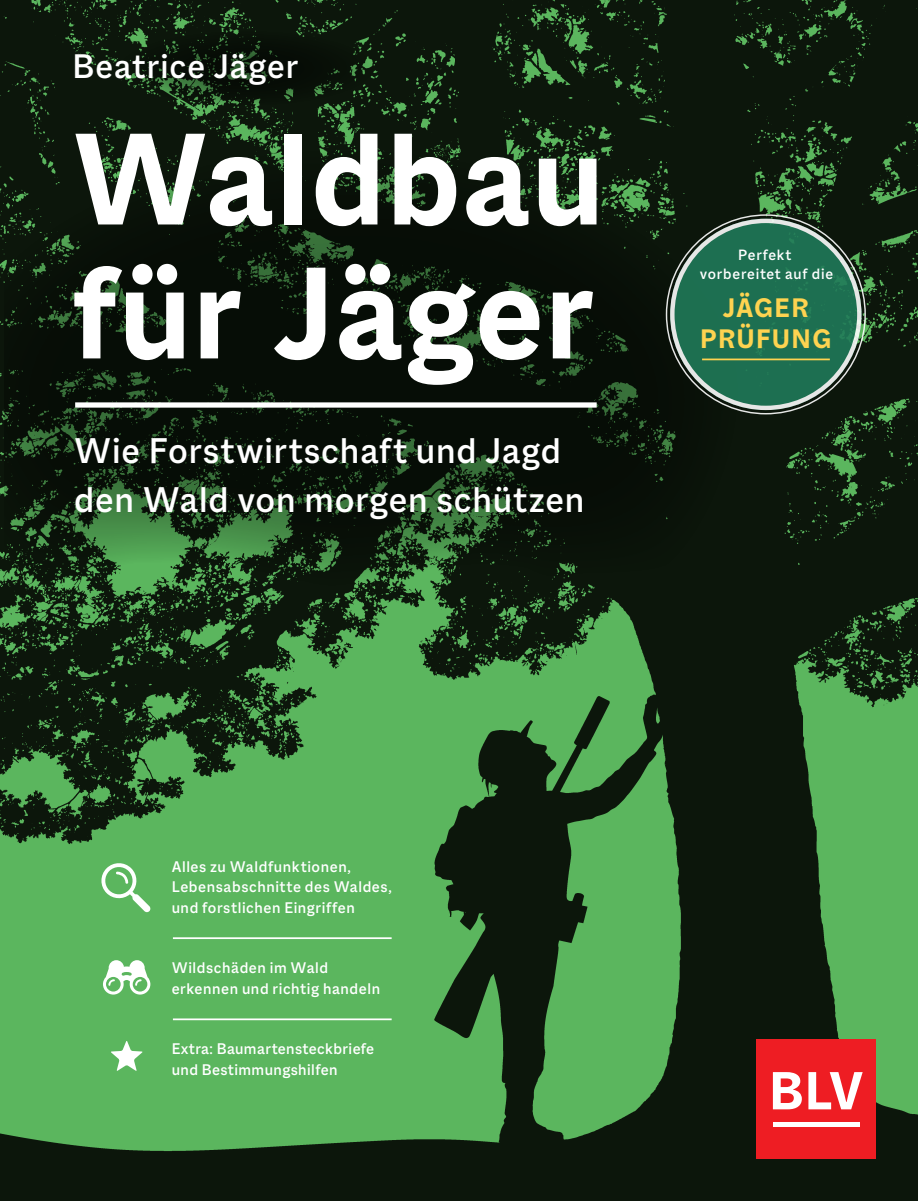
<style>
.page{position:relative;width:918px;height:1201px;background:#fff}
.page>*{position:absolute;margin:0;border:0;box-sizing:border-box;transform-origin:0 0}
.t1{font:700 140.7px/133.9px "Macklin Sans";letter-spacing:.01em;color:#fff}
.t2{font:700 57.75px "Macklin Sans";color:#fff}
.t3{font:500 38.5px/49px "Macklin Sans";letter-spacing:.025em;color:#fff}
.t4{font:500 36.75px "Macklin Sans";letter-spacing:.03em;color:#fff}
.t5{font:700 28.88px/30.6px "Macklin Sans";letter-spacing:.045em;color:#fed350;text-align:center}
.t6{font:500 16.62px/20.5px "Macklin Sans";letter-spacing:.035em;color:#fff}
.t7{font:500 16.1px/19.2px "Macklin Sans";letter-spacing:.05em;color:#fff;text-align:center}
</style>
<div class="page">
<img style="left:0;top:0;width:918px;height:1200px">
<svg style="left:5px;top:150px;width:733px;height:438px;background:#0f1e0f"></svg>
<svg style="left:119px;top:31px;width:254px;height:74px;background:#0f1e0e"></svg>
<div style="left:75px;top:402px;width:522px;height:5px;background:#fff"></div>
<hr style="left:173px;top:937px;width:219px;height:2px;background:#fff">
<hr style="left:173px;top:1018px;width:219px;height:2px;background:#fff">
<svg style="left:100px;top:861px;width:51px;height:51px"></svg>
<svg style="left:103px;top:960px;width:47px;height:34px"></svg>
<svg style="left:111px;top:1040px;width:32px;height:31px"></svg>
<svg style="left:670px;top:219px;width:191px;height:191px;background:#29765a"></svg>
<div style="left:670px;top:219px;width:191px;height:191px;border:4px solid #fff;border-radius:50%"></div>
<hr style="left:702px;top:358px;width:128px;height:2px;background:#fed350">
<div style="left:756px;top:1039px;width:120px;height:119px;background:#ee1d23"></div>
<div style="left:773px;top:1121px;width:86px;height:5px;background:#fff"></div>
<h3 class="t4" style="left:72px;top:45px;width:227px">Beatrice Jäger</h3>
<h1 class="t1" style="left:72px;top:112px;width:533px">Waldbau für Jäger</h1>
<h3 class="t3" style="left:74px;top:425px;width:511px">Wie Forstwirtschaft und Jagd den Wald von morgen schützen</h3>
<p class="t7" style="left:700px;top:245px;width:135px">Perfekt vorbereitet auf die</p>
<h3 class="t5" style="left:700px;top:292px;width:133px">JÄGER<br>PRÜFUNG</h3>
<p class="t6" style="left:172px;top:855px;width:222px">Alles zu Waldfunktionen,<br>Lebensabschnitte des Waldes, und forstlichen Eingriffen</p>
<p class="t6" style="left:172px;top:957px;width:210px">Wildschäden im Wald erkennen und richtig handeln</p>
<p class="t6" style="left:172px;top:1038px;width:204px">Extra: Baumartensteckbriefe und Bestimmungshilfen</p>
<h2 class="t2" style="left:769px;top:1057px;width:96px">BLV</h2>
</div>
